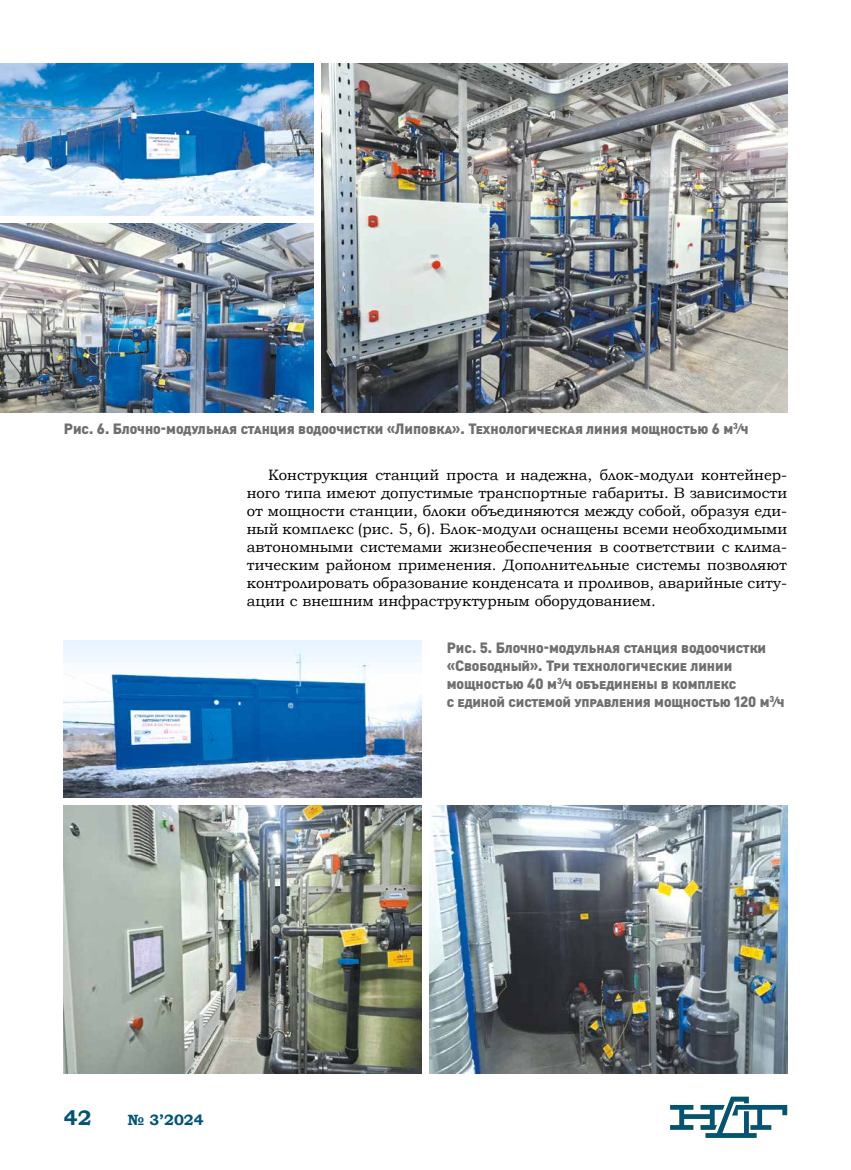
<style>
.page{position:relative;width:851px;height:1170px;background:#fff}
.page>*{position:absolute;margin:0;border:0;box-sizing:border-box;transform-origin:0 0}
.t1{font:700 21px "Bookman Old Style";color:#005478}
.t2{font:15px/18px "Bookman Old Style";color:#000;text-align:justify}
.t3{font:15px/18px "Izvest Sans Headline";color:#706f6f}
.t4{font:700 15px "Bookman Old Style";color:#005478}
</style>
<div class="page">
<img style="left:0;top:223px;width:313px;height:190px">
<img style="left:0;top:64px;width:313px;height:151px">
<img style="left:321px;top:64px;width:466px;height:349px">
<img style="left:64px;top:640px;width:357px;height:157px">
<img style="left:430px;top:805px;width:357px;height:268px">
<img style="left:64px;top:805px;width:357px;height:268px">
<svg style="left:670px;top:1096px;width:117px;height:41px"></svg>
<p class="t3" style="left:64px;top:419px;width:686px">Рис. 6. Блочно-модульная станция водоочистки «Липовка». Технологическая линия мощностью 6 м<sup>3</sup>/ч</p>
<p class="t2" style="left:247px;top:465px;width:542px;text-indent:21px">Конструкция станций проста и надежна, блок-модули контейнер&shy;ного типа имеют допустимые транспортные габариты. В зависимости от мощности станции, блоки объединяются между собой, образуя еди&shy;ный комплекс (рис. 5, 6). Блок-модули оснащены всеми необходимыми автономными системами жизнеобеспечения в соответствии с клима&shy;тическим районом применения. Дополнительные системы позволяют контролировать образование конденсата и проливов, аварийные ситу&shy;ации с внешним инфраструктурным оборудованием.</p>
<p class="t3" style="left:446px;top:639px;width:339px">Рис. 5. Блочно-модульная станция водоочистки «Свободный». Три технологические линии мощностью 40 м<sup>3</sup>/ч объединены в комплекс<br>с единой системой управления мощностью 120 м<sup>3</sup>/ч</p>
<h1 class="t1" style="left:64px;top:1102px;width:29px">42</h1>
<p class="t4" style="left:128px;top:1108px;width:78px">№ 3’2024</p>
</div>
